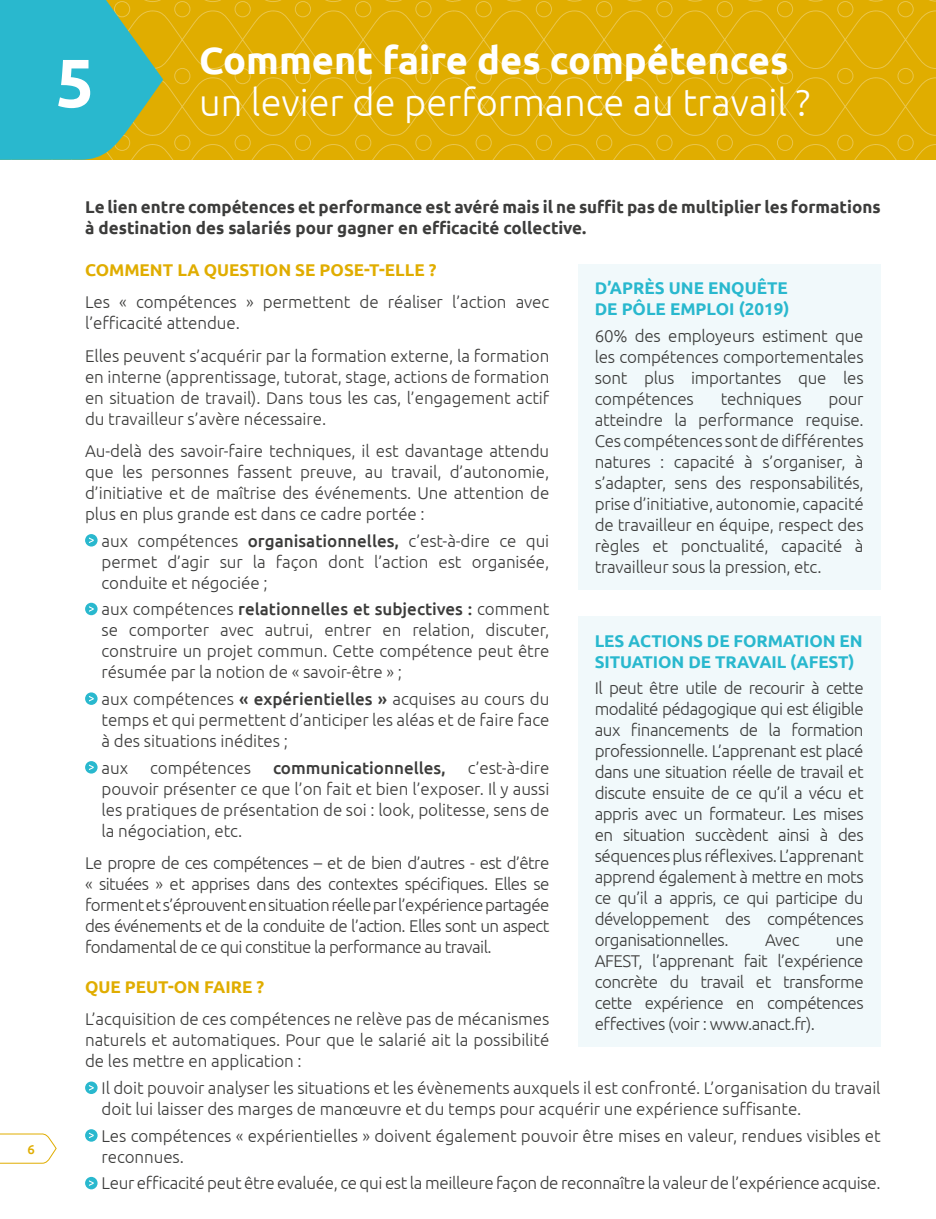
<style>
.page{position:relative;width:936px;height:1219px;background:#fff}
.page>*{position:absolute;margin:0;border:0;box-sizing:border-box;transform-origin:0 0}
.t1{font:700 68px "Ubuntu";color:#fff}
.t2{font:300 38px "Ubuntu";color:#fff}
.t3{font:700 38px "Ubuntu";color:#fff}
.t4{font:300 17px/21px "Ubuntu";letter-spacing:-.005em;color:#3c3c3b;text-align:justify}
.t5{font:700 17px/21px "Ubuntu";color:#3c3c3b}
.t6{font:700 17px/21px "Ubuntu";letter-spacing:-.005em;color:#29b8ce}
.t7{font:700 17px "Ubuntu";color:#e0ad00}
.t8{font:500 17px "Ubuntu";color:#3c3c3b}
.t9{font:500 13px "Ubuntu";color:#e0ad00}
.s1{font-weight:500}
</style>
<div class="page">
<svg style="left:0;top:1133px;width:57px;height:31px"></svg>
<svg style="left:0;top:0;width:936px;height:160px;background:#c6af21"></svg>
<div style="left:85px;top:534px;width:13px;height:13px;background:#29b8ce;border-radius:50%"></div>
<svg style="left:89px;top:537px;width:5px;height:6px"></svg>
<div style="left:85px;top:603px;width:13px;height:12px;background:#29b8ce;border-radius:50%"></div>
<svg style="left:89px;top:606px;width:5px;height:6px"></svg>
<svg style="left:85px;top:692px;width:13px;height:13px"></svg>
<svg style="left:89px;top:696px;width:5px;height:5px"></svg>
<div style="left:85px;top:761px;width:13px;height:13px;background:#29b8ce;border-radius:50%"></div>
<svg style="left:89px;top:764px;width:5px;height:6px"></svg>
<svg style="left:85px;top:1081px;width:13px;height:13px"></svg>
<svg style="left:89px;top:1085px;width:5px;height:5px"></svg>
<svg style="left:85px;top:1129px;width:13px;height:13px"></svg>
<svg style="left:89px;top:1133px;width:5px;height:5px"></svg>
<div style="left:85px;top:1177px;width:13px;height:12px;background:#29b8ce;border-radius:50%"></div>
<svg style="left:89px;top:1180px;width:5px;height:6px"></svg>
<div style="left:577px;top:264px;width:303px;height:326px;background:#f1f9fb"></div>
<div style="left:577px;top:616px;width:303px;height:431px;background:#f1f9fb"></div>
<h1 class="t1" style="left:56px;top:42px;width:40px">5</h1>
<h2 class="t3" style="left:199px;top:37px;width:591px">Comment faire des compétences</h2>
<h2 class="t2" style="left:199px;top:79px;width:612px">un levier de performance au travail ?</h2>
<p class="t9" style="left:28px;top:1141px;width:9px">6</p>
<p class="t5" style="left:85px;top:196px;width:797px">Le lien entre compétences et performance est avéré mais il ne suffit pas de multiplier les formations à destination des salariés pour gagner en efficacité collective.</p>
<p class="t7" style="left:85px;top:259px;width:353px">COMMENT LA QUESTION SE POSE-T-ELLE ?</p>
<p class="t4" style="left:85px;top:291px;width:466px">Les « compétences » permettent de réaliser l’action avec l’efficacité attendue.</p>
<p class="t4" style="left:85px;top:345px;width:465px">Elles peuvent s’acquérir par la formation externe, la formation en interne (apprentissage, tutorat, stage, actions de formation en situation de travail). Dans tous les cas, l’engagement actif du travailleur s’avère nécessaire.</p>
<p class="t4" style="left:85px;top:440px;width:466px">Au-delà des savoir-faire techniques, il est davantage attendu que les personnes fassent preuve, au travail, d’autonomie, d’initiative et de maîtrise des événements. Une attention de plus en plus grande est dans ce cadre portée :</p>
<p class="t4" style="left:101px;top:530px;width:449px">aux compétences <span class="s1">organisationnelles,</span> c’est-à-dire ce qui permet d’agir sur la façon dont l’action est organisée, conduite et négociée ;</p>
<p class="t4" style="left:101px;top:598px;width:449px">aux compétences <span class="s1">relationnelles et subjectives :</span> comment se comporter avec autrui, entrer en relation, discuter, construire un projet commun. Cette compétence peut être résumée par la notion de « savoir-être » ;</p>
<p class="t4" style="left:101px;top:688px;width:449px">aux compétences <span class="s1">« expérientielles »</span> acquises au cours du temps et qui permettent d’anticiper les aléas et de faire face à des situations inédites ;</p>
<p class="t4" style="left:101px;top:757px;width:28px">aux</p>
<p class="t4" style="left:150px;top:757px;width:102px">compétences</p>
<p class="t8" style="left:273px;top:757px;width:174px">communicationnelles,</p>
<p class="t6" style="left:594px;top:277px;width:196px">D’APRÈS UNE ENQUÊTE<br>DE PÔLE EMPLOI (2019)</p>
<p class="t4" style="left:594px;top:325px;width:270px">60% des employeurs estiment que les compétences comportementales sont plus importantes que les compétences</p>
<p class="t4" style="left:720px;top:388px;width:82px">techniques</p>
<p class="t4" style="left:594px;top:388px;width:270px;text-indent:234px">pour atteindre la performance requise.<br>Ces compétences sont de différentes natures : capacité à s’organiser, à s’adapter, sens des responsabilités, prise d’initiative, autonomie, capacité de travailleur en équipe, respect des règles et ponctualité, capacité à travailleur sous la pression, etc.</p>
<p class="t6" style="left:594px;top:630px;width:269px">LES ACTIONS DE FORMATION EN<br>SITUATION DE TRAVAIL (AFEST)</p>
<p class="t4" style="left:594px;top:677px;width:270px">Il peut être utile de recourir à cette modalité pédagogique qui est éligible aux financements de la formation professionnelle. L’apprenant est placé dans une situation réelle de travail et discute ensuite de ce qu’il a vécu et appris avec un formateur. Les mises en situation succèdent ainsi à des séquences plus réflexives. L’apprenant apprend également à mettre en mots ce qu’il a appris, ce qui participe du développement des compétences organisationnelles.</p>
<p class="t4" style="left:101px;top:757px;width:449px;text-indent:366px">c’est-à-dire pouvoir présenter ce que l’on fait et bien l’exposer. Il y aussi les pratiques de présentation de soi : look, politesse, sens de la négociation, etc.</p>
<p class="t4" style="left:85px;top:852px;width:466px">Le propre de ces compétences – et de bien d’autres - est d’être « situées » et apprises dans des contextes spécifiques. Elles se forment et s’éprouvent en situation réelle par l’expérience partagée des événements et de la conduite de l’action. Elles sont un aspect fondamental de ce qui constitue la performance au travail.</p>
<p class="t7" style="left:85px;top:977px;width:181px">QUE PEUT-ON FAIRE ?</p>
<p class="t4" style="left:85px;top:1008px;width:466px">L’acquisition de ces compétences ne relève pas de mécanismes naturels et automatiques. Pour que le salarié ait la possibilité de les mettre en application :</p>
<p class="t4" style="left:101px;top:1077px;width:780px">Il doit pouvoir analyser les situations et les évènements auxquels il est confronté. L’organisation du travail doit lui laisser des marges de manœuvre et du temps pour acquérir une expérience suffisante.</p>
<p class="t4" style="left:101px;top:1125px;width:780px">Les compétences « expérientielles » doivent également pouvoir être mises en valeur, rendues visibles et reconnues.</p>
<p class="t4" style="left:101px;top:1172px;width:780px">Leur efficacité peut être evaluée, ce qui est la meilleure façon de reconnaître la valeur de l’expérience acquise.</p>
<p class="t4" style="left:765px;top:929px;width:36px">Avec</p>
<p class="t4" style="left:594px;top:929px;width:270px;text-indent:241px">une AFEST, l’apprenant fait l’expérience concrète du travail et transforme cette expérience en compétences effectives (voir : www.anact.fr).</p>
</div>
